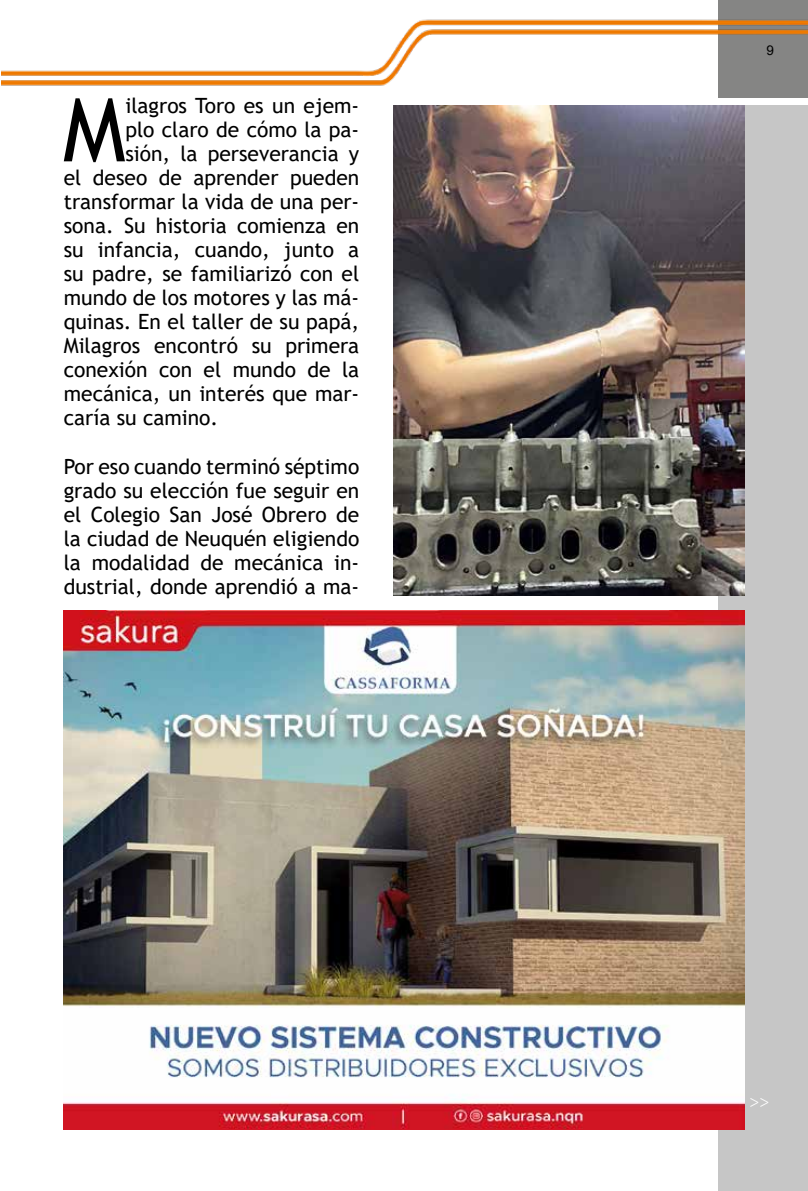
<style>
.page{position:relative;width:808px;height:1191px;background:#fff}
.page>*{position:absolute;margin:0;border:0;box-sizing:border-box;transform-origin:0 0}
.t1{font:88.05px "Trebuchet MS";color:#000}
.t2{font:21px/24px "Trebuchet MS";color:#000;text-align:justify}
.t3{font:18px "Minion Pro";color:#fff}
.t4{font:13.5px "Arial";color:#000}
</style>
<div class="page">
<div style="left:718px;top:0;width:90px;height:98px;background:#858584"></div>
<div style="left:718px;top:105px;width:90px;height:1086px;background:#c6c6c6"></div>
<img style="left:1px;top:19px;width:807px;height:67px">
<img style="left:64px;top:610px;width:680px;height:519px">
<img style="left:393px;top:105px;width:351px;height:490px">
<h1 class="t1" style="left:63px;top:75px;width:64px">M</h1>
<p class="t2" style="left:125px;top:94px;width:235px">ilagros Toro es un ejem-</p>
<p class="t2" style="left:125px;top:118px;width:235px">plo claro de cómo la pa-</p>
<p class="t2" style="left:125px;top:142px;width:235px">sión, la perseverancia y</p>
<p class="t2" style="left:64px;top:166px;width:297px">el deseo de aprender pueden</p>
<p class="t2" style="left:64px;top:190px;width:297px">transformar la vida de una per-</p>
<p class="t2" style="left:64px;top:214px;width:297px">sona. Su historia comienza en</p>
<p class="t2" style="left:64px;top:238px;width:297px">su infancia, cuando, junto a</p>
<p class="t2" style="left:64px;top:262px;width:297px">su padre, se familiarizó con el</p>
<p class="t2" style="left:64px;top:286px;width:297px">mundo de los motores y las má-</p>
<p class="t2" style="left:64px;top:310px;width:297px">quinas. En el taller de su papá,</p>
<p class="t2" style="left:64px;top:334px;width:297px">Milagros encontró su primera</p>
<p class="t2" style="left:64px;top:358px;width:297px">conexión con el mundo de la</p>
<p class="t2" style="left:64px;top:382px;width:297px">mecánica, un interés que mar-</p>
<p class="t2" style="left:64px;top:406px;width:156px">caría su camino.</p>
<p class="t2" style="left:64px;top:454px;width:297px">Por eso cuando terminó séptimo grado su elección fue seguir en el Colegio San José Obrero de la ciudad de Neuquén eligiendo la modalidad de mecánica in&shy;dustrial, donde aprendió a ma-</p>
<p class="t4" style="left:766px;top:41px;width:9px">9</p>
<p class="t3" style="left:749px;top:1089px;width:21px">&gt;&gt;</p>
</div>
